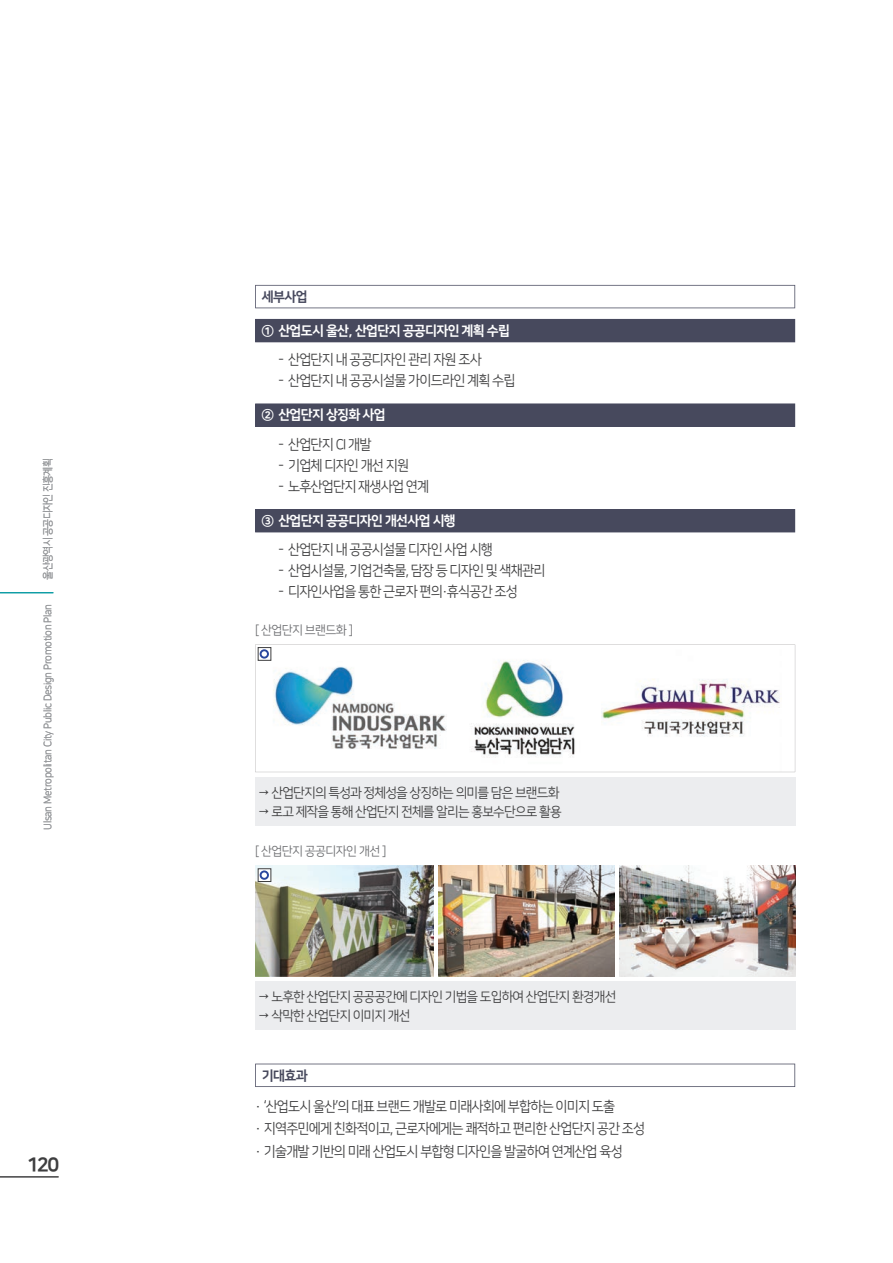
<style>
.page{position:relative;width:893px;height:1263px;background:#fff}
.page>*{position:absolute;margin:0;border:0;box-sizing:border-box;transform-origin:0 0}
.t1{font:19.5px "Nanum Square EB";color:#3e3e3f}
.t2{font:14.25px "Nanum Square R";letter-spacing:-.06em;color:#3e3e3f;scale:.93 1}
.t3{font:14.25px/22.5px "Nanum Square R";letter-spacing:-.06em;color:#3e3e3f}
.t4{font:13.5px "Nanum Square R";letter-spacing:-.06em;color:#3e3e3f;scale:.95 1}
.t5{font:13.5px "Nanum Square EB";letter-spacing:-.05em;color:#fff}
.t6{font:13.5px "Nanum Square EB";letter-spacing:-.05em;color:#47495d}
.t7{font:12.3px "Nanum Square R";letter-spacing:-.05em;color:#6c6d70}
.t8{font:10.5px "Nanum Square R";letter-spacing:-.03em;color:#939598;scale:.95 1}
.t9{font:10.5px "Nanum Square R";letter-spacing:-.07em;color:#939598;scale:.95 1}
</style>
<div class="page">
<hr style="left:0;top:592px;width:53px;height:1px;background:#0097a0">
<hr style="left:0;top:1176px;width:59px;height:1px;background:#3e3e3f">
<svg style="left:255px;top:1063px;width:540px;height:24px"></svg>
<svg style="left:255px;top:285px;width:540px;height:23px"></svg>
<div style="left:255px;top:319px;width:540px;height:23px;background:#47495d"></div>
<div style="left:255px;top:403px;width:540px;height:24px;background:#47495d"></div>
<div style="left:255px;top:509px;width:540px;height:23px;background:#47495d"></div>
<div style="left:255px;top:981px;width:540px;height:49px;background:#ecedef"></div>
<img style="left:439px;top:866px;width:175px;height:110px">
<img style="left:255px;top:866px;width:179px;height:110px">
<img style="left:619px;top:866px;width:176px;height:110px">
<svg style="left:258px;top:868px;width:13px;height:14px"></svg>
<div style="left:260px;top:870px;width:9px;height:10px;border:2px solid #2a479e;border-radius:50%"></div>
<div style="left:255px;top:777px;width:540px;height:48px;background:#ecedef"></div>
<svg style="left:255px;top:644px;width:540px;height:128px"></svg>
<p class="t9" style="left:42px;top:580px;width:129px;rotate:-90deg">울산광역시 공공디자인 진흥계획</p>
<p class="t8" style="left:42px;top:829px;width:239px;rotate:-90deg">Ulsan Metropolitan City Public Design Promotion Plan</p>
<h1 class="t1" style="left:27px;top:1154px;width:34px">120</h1>
<p class="t6" style="left:262px;top:289px;width:47px">세부사업</p>
<p class="t5" style="left:262px;top:323px;width:250px">① 산업도시 울산, 산업단지 공공디자인 계획 수립</p>
<p class="t2" style="left:278px;top:352px;width:220px">- 산업단지 내 공공디자인 관리 자원 조사</p>
<p class="t2" style="left:278px;top:373px;width:256px">- 산업단지 내 공공시설물 가이드라인 계획 수립</p>
<p class="t5" style="left:262px;top:408px;width:125px">② 산업단지 상징화 사업</p>
<p class="t2" style="left:278px;top:437px;width:102px">- 산업단지 CI 개발</p>
<p class="t2" style="left:278px;top:458px;width:142px">- 기업체 디자인 개선 지원</p>
<p class="t2" style="left:278px;top:479px;width:164px">- 노후산업단지 재생사업 연계</p>
<p class="t5" style="left:262px;top:513px;width:195px">③ 산업단지 공공디자인 개선사업 시행</p>
<p class="t2" style="left:278px;top:543px;width:232px">- 산업단지 내 공공시설물 디자인 사업 시행</p>
<p class="t2" style="left:278px;top:564px;width:289px">- 산업시설물, 기업건축물, 담장 등 디자인 및 색채관리</p>
<p class="t2" style="left:278px;top:585px;width:259px">- 디자인사업을 통한 근로자 편의·휴식공간 조성</p>
<p class="t7" style="left:255px;top:624px;width:99px">[ 산업단지 브랜드화 ]</p>
<p class="t4" style="left:258px;top:785px;width:319px">→ 산업단지의 특성과 정체성을 상징하는 의미를 담은 브랜드화</p>
<p class="t4" style="left:258px;top:805px;width:321px">→ 로고 제작을 통해 산업단지 전체를 알리는 홍보수단으로 활용</p>
<p class="t7" style="left:255px;top:845px;width:133px">[ 산업단지 공공디자인 개선 ]</p>
<p class="t4" style="left:258px;top:990px;width:379px">→ 노후한 산업단지 공공공간에 디자인 기법을 도입하여 산업단지 환경개선</p>
<p class="t4" style="left:258px;top:1009px;width:162px">→ 삭막한 산업단지 이미지 개선</p>
<p class="t6" style="left:262px;top:1068px;width:47px">기대효과</p>
<p class="t3" style="left:255px;top:1095px;width:392px">· ‘산업도시 울산’의 대표 브랜드 개발로 미래사회에 부합하는 이미지 도출<br>· 지역주민에게 친화적이고, 근로자에게는 쾌적하고 편리한 산업단지 공간 조성 · 기술개발 기반의 미래 산업도시 부합형 디자인을 발굴하여 연계산업 육성</p>
</div>
